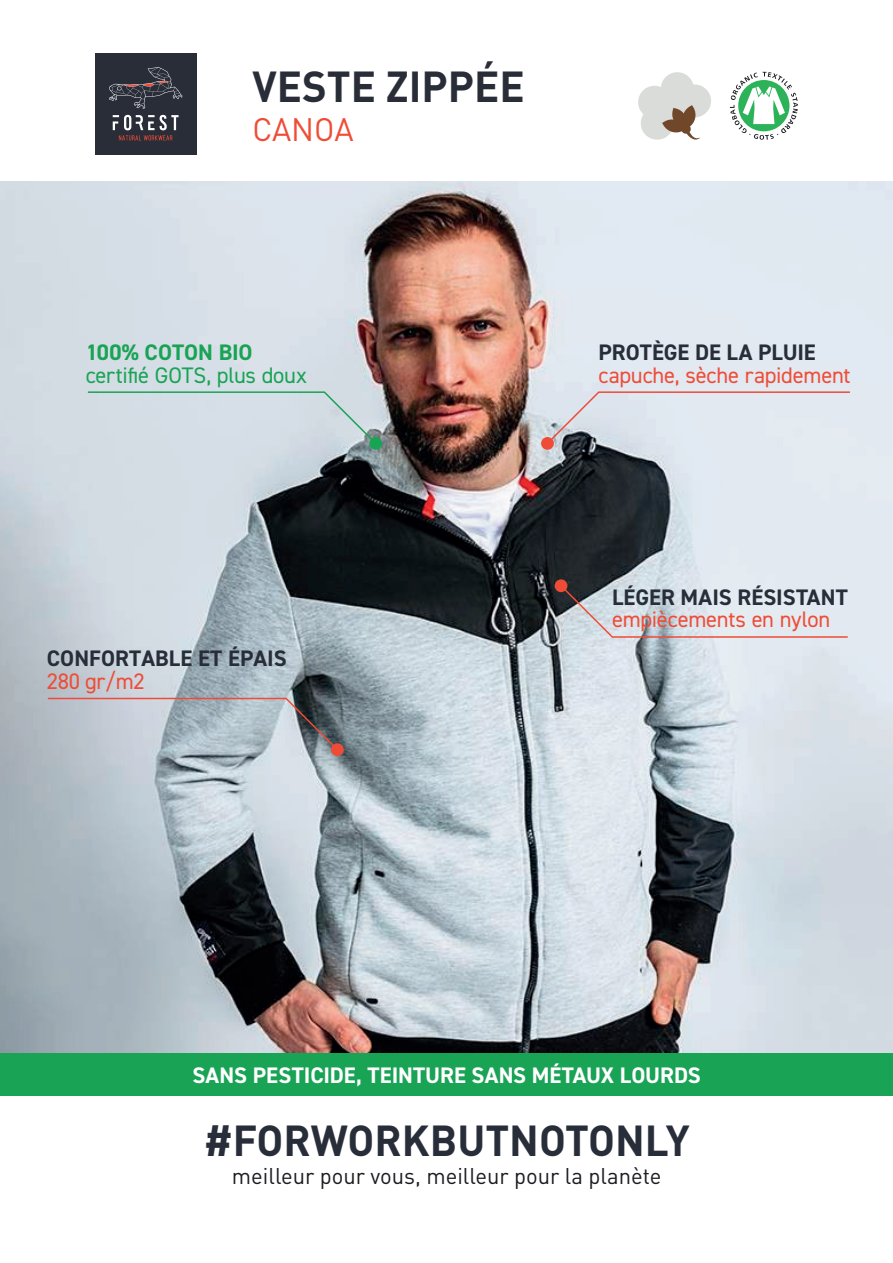
<style>
.page{position:relative;width:893px;height:1263px;background:#fff}
.page>*{position:absolute;margin:0;border:0;box-sizing:border-box;transform-origin:0 0}
.t1{font:700 42.75px "DIN Pro";color:#282e39}
.t2{font:700 42.75px "DIN Pro";color:#282d38}
.t3{font:32.1px "DIN Pro";letter-spacing:-.005em;color:#ef4c37}
.t4{font:700 22.5px "DIN2014";letter-spacing:.005em;color:#282e39}
.t5{font:22.5px "DIN2014";letter-spacing:-.01em;color:#ef4c37}
.t6{font:22.5px "DIN Pro";color:#1b1c20}
.t7{font:700 22.5px "DIN2014";color:#fff}
.t8{font:22.5px "DIN2014";letter-spacing:-.005em;color:#19a355}
.t9{font:700 22.5px "DIN2014";color:#19a355}
</style>
<div class="page">
<div style="left:95px;top:53px;width:101px;height:101px;background:#282d38"></div>
<svg style="left:113px;top:115px;width:65px;height:25px"></svg>
<svg style="left:109px;top:67px;width:73px;height:42px"></svg>
<img style="left:0;top:181px;width:892px;height:872px">
<div style="left:0;top:1053px;width:892px;height:43px;background:#19a355"></div>
<svg style="left:638px;top:72px;width:73px;height:68px"></svg>
<svg style="left:730px;top:72px;width:67px;height:68px"></svg>
<div style="left:541px;top:437px;width:13px;height:13px;background:#ef4c37;border-radius:50%"></div>
<svg style="left:545px;top:391px;width:306px;height:55px;background:#dbdde3"></svg>
<div style="left:369px;top:437px;width:13px;height:13px;background:#19a355;border-radius:50%"></div>
<div style="left:86px;top:391px;width:292px;height:55px;background:#d4dce4"></div>
<div style="left:331px;top:743px;width:13px;height:13px;background:#ef4c37;border-radius:50%"></div>
<svg style="left:46px;top:697px;width:293px;height:55px;background:#acb3ba"></svg>
<svg style="left:554px;top:579px;width:13px;height:13px"></svg>
<svg style="left:559px;top:584px;width:290px;height:54px;background:#d2d5db"></svg>
<h1 class="t2" style="left:252px;top:58px;width:274px">VESTE ZIPPÉE</h1>
<h2 class="t3" style="left:252px;top:108px;width:103px">CANOA</h2>
<p class="t9" style="left:86px;top:338px;width:168px">100% COTON BIO</p>
<p class="t8" style="left:86px;top:361px;width:223px">certifié GOTS, plus doux</p>
<p class="t4" style="left:47px;top:644px;width:242px">CONFORTABLE ET ÉPAIS</p>
<p class="t5" style="left:47px;top:667px;width:100px">280 gr/m2</p>
<p class="t4" style="left:598px;top:337px;width:219px">PROTÈGE DE LA PLUIE</p>
<p class="t5" style="left:598px;top:361px;width:254px">capuche, sèche rapidement</p>
<p class="t4" style="left:612px;top:582px;width:237px">LÉGER MAIS RÉSISTANT</p>
<p class="t5" style="left:612px;top:606px;width:220px">empiècements en nylon</p>
<p class="t7" style="left:192px;top:1061px;width:510px">SANS PESTICIDE, TEINTURE SANS MÉTAUX LOURDS</p>
<h1 class="t1" style="left:204px;top:1111px;width:487px">#FORWORKBUTNOTONLY</h1>
<p class="t6" style="left:232px;top:1161px;width:431px">meilleur pour vous, meilleur pour la planète</p>
</div>
